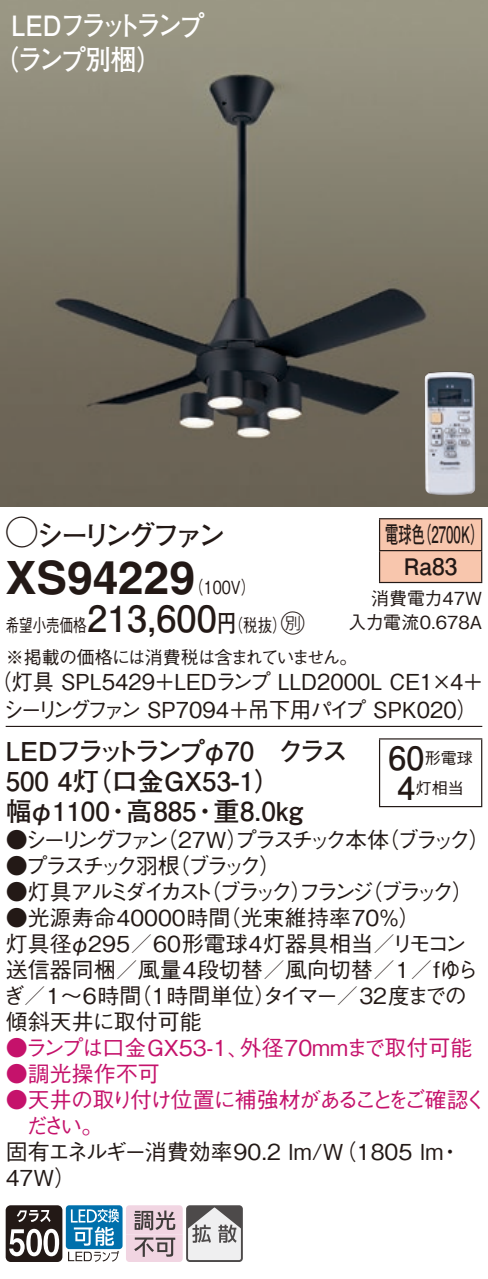
<style>
.page{position:relative;width:488px;height:1279px;background:#fff}
.page>*{position:absolute;margin:0;border:0;box-sizing:border-box;transform-origin:0 0}
.t1{font:700 46px "Helvetica LT Std";color:#231916}
.t2{font:700 28px/34px "Futo Go B101 Pro";letter-spacing:-.12em;color:#fff;scale:.9 1}
.t3{font:700 28px "Futo Go B101 Pro";letter-spacing:-.165em;color:#231916}
.t4{font:700 26px/30px "Futo Go B101 Pro";color:#231916}
.t5{font:700 22.8px/32px "Futo Go B101 Pro";color:#231916;text-align:center;scale:.58 1}
.t6{font:500 22px/26px "Gothic BBB Pro";color:#231916}
.t7{font:500 22px/28px "Gothic BBB Pro";color:#231916;text-align:center;scale:.96 1}
.t8{font:500 22px "Gothic BBB Pro";letter-spacing:-.18em;color:#231916}
.t9{font:500 22px/26px "Gothic BBB Pro";letter-spacing:-.085em;color:#c5126b}
.t10{font:500 22px "Gothic BBB Pro";letter-spacing:-.19em;color:#231916}
.t11{font:500 22px "Gothic BBB Pro";color:#c5126b}
.t12{font:500 22px "Gothic BBB Pro";letter-spacing:-.165em;color:#231916}
.t13{font:500 22px "Gothic BBB Pro";letter-spacing:-.03em;color:#c5126b}
.t14{font:500 18px/37.6px "Gothic BBB Pro";color:#231916;scale:.8 1}
.t15{font:500 18px "Gothic BBB Pro";letter-spacing:-.065em;color:#231916}
.t16{font:500 18px/24px "Gothic BBB Pro";color:#231916;text-align:right}
.t17{font:500 16px/30px "Gothic BBB Pro";color:#231916;text-align:center}
.s1{font-family:"Ford Classification 1";font-weight:400;font-size:32px}
.s2{font-family:"Futo Go B101 Pro";font-weight:700;font-size:36px}
.s3{font-family:"Futo Go B101 Pro";font-weight:700;font-size:24px}
.s4{font-family:"Ford Classification 1";font-weight:400;font-size:24px}
.s5{font-family:"Futo Go B101 Pro";font-weight:700;font-size:32px}
</style>
<div class="page">
<img style="left:0;top:0;width:488px;height:507px">
<img style="left:424px;top:371px;width:51px;height:124px">
<div style="left:380px;top:519px;width:101px;height:63px;background:#f8c6ad"></div>
<hr style="left:379px;top:518px;width:103px;height:1px;background:#231916">
<hr style="left:379px;top:519px;width:1px;height:31px;background:#231916">
<hr style="left:481px;top:519px;width:1px;height:31px;background:#231916">
<hr style="left:379px;top:550px;width:103px;height:1px;background:#231916">
<hr style="left:379px;top:551px;width:1px;height:31px;background:#231916">
<hr style="left:481px;top:551px;width:1px;height:31px;background:#231916">
<hr style="left:379px;top:582px;width:103px;height:1px;background:#231916">
<hr style="left:6px;top:726px;width:476px;height:1px;background:#231916">
<hr style="left:379px;top:739px;width:1px;height:67px;background:#231916">
<hr style="left:379px;top:738px;width:103px;height:1px;background:#231916">
<hr style="left:481px;top:739px;width:1px;height:67px;background:#231916">
<hr style="left:379px;top:806px;width:103px;height:1px;background:#231916">
<svg style="left:6px;top:1205px;width:56px;height:57px"></svg>
<div style="left:66px;top:1205px;width:56px;height:44px;background:#0070ac;border-radius:3px"></div>
<svg style="left:68px;top:1209px;width:51px;height:53px"></svg>
<svg style="left:126px;top:1205px;width:114px;height:57px"></svg>
<div style="left:186px;top:1205px;width:57px;height:57px;border:2px solid #4d4a4a;border-radius:3px"></div>
<p class="t2" style="left:-7px;top:5px;width:236px;text-indent:18px">LEDフラットランプ（ランプ別梱）</p>
<p class="t3" style="left:6px;top:513px;width:222px"><span class="s1">A</span>シーリングファン</p>
<h1 class="t1" style="left:6px;top:550px;width:191px">XS94229</h1>
<p class="t5" style="left:385px;top:516px;width:171px">電球色（2700K）<br>Ra83</p>
<p class="t16" style="left:348px;top:584px;width:135px">消費電力47W<br>入力電流0.678A</p>
<p class="t14" style="left:6px;top:566px;width:375px;text-indent:183px">（100V）<br>希望小売価格<span class="s2">213,600</span><span class="s3">円</span>（税抜）<span class="s4">C</span></p>
<p class="t15" style="left:6px;top:642px;width:353px">※掲載の価格には消費税は含まれていません。</p>
<p class="t7" style="left:-9px;top:664px;width:515px">（灯具 SPL5429＋LEDランプ LLD2000L CE1×4＋シーリングファン SP7094＋吊下用パイプ SPK020）</p>
<p class="t4" style="left:6px;top:733px;width:343px">LEDフラットランプφ70　クラス<br>500 4灯（口金GX53-1）幅φ1100・高885・重8.0kg</p>
<p class="t8" style="left:6px;top:822px;width:486px">●シーリングファン（27W）プラスチック本体（ブラック）</p>
<p class="t12" style="left:6px;top:848px;width:277px">●プラスチック羽根（ブラック）</p>
<p class="t10" style="left:6px;top:874px;width:469px">●灯具アルミダイカスト（ブラック）フランジ（ブラック）</p>
<p class="t6" style="left:3px;top:902px;width:477px">●光源寿命40000時間（光束維持率70％）<br>灯具径φ295／60形電球4灯器具相当／リモコン送信器同梱／風量4段切替／風向切替／1／fゆらぎ／1〜6時間（1時間単位）タイマー／32度までの傾斜天井に取付可能</p>
<p class="t11" style="left:6px;top:1030px;width:468px">●ランプは口金GX53-1、外径70mmまで取付可能</p>
<p class="t13" style="left:6px;top:1056px;width:156px">●調光操作不可</p>
<p class="t9" style="left:26px;top:1084px;width:462px;text-indent:-20px">●天井の取り付け位置に補強材があることをご確認ください。</p>
<p class="t6" style="left:6px;top:1136px;width:457px">固有エネルギー消費効率90.2 lm/W（1805 lm・<br>47W）</p>
<p class="t17" style="left:388px;top:741px;width:86px"><span class="s5">60</span>形電球<br><span class="s5">4</span>灯相当</p>
</div>
